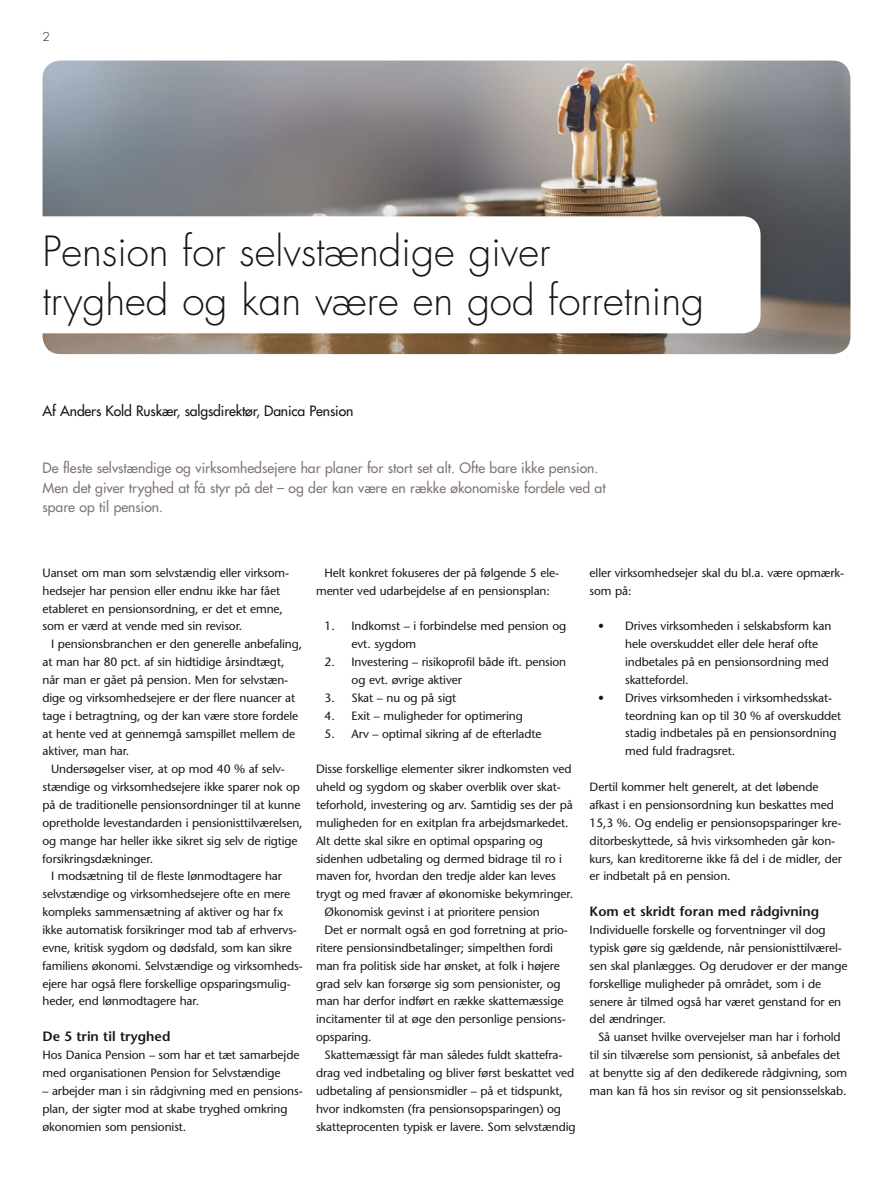
<style>
.page{position:relative;width:893px;height:1191px;background:#fff}
.page>*{position:absolute;margin:0;border:0;box-sizing:border-box;transform-origin:0 0}
.t1{font:300 40.5px/49.5px "Futura";color:#181716}
.t2{font:13.95px/19.5px "Futura";color:#827773}
.t3{font:13.95px "Futura";letter-spacing:-.01em;color:#181716}
.t4{font:600 13.5px "Stone Sans";color:#181716}
.t5{font:12px/17.9px "Stone Sans";letter-spacing:-.01em;color:#181716}
.t6{font:300 12px "Futura";color:#181716}
</style>
<div class="page">
<img style="left:43px;top:61px;width:807px;height:293px">
<div style="left:17px;top:216px;width:743px;height:117px;background:#fff;border-radius:18px"></div>
<p class="t6" style="left:43px;top:29px;width:9px">2</p>
<h1 class="t1" style="left:43px;top:227px;width:663px">Pension for selvstændige giver<br>tryghed og kan være en god forretning</h1>
<p class="t3" style="left:43px;top:402px;width:312px">Af Anders Kold Ruskær, salgsdirektør, Danica Pension</p>
<p class="t2" style="left:43px;top:458px;width:565px">De fleste selvstændige og virksomhedsejere har planer for stort set alt. Ofte bare ikke pension.<br>Men det giver tryghed at få styr på det – og der kan være en række økonomiske fordele ved at spare op til pension.</p>
<p class="t5" style="left:43px;top:563px;width:248px">Uanset om man som selvstændig eller virksom&shy;hedsejer har pension eller endnu ikke har fået etableret en pensionsordning, er det et emne, som er værd at vende med sin revisor.</p>
<p class="t5" style="left:43px;top:635px;width:261px;text-indent:9px">I pensionsbranchen er den generelle anbefaling, at man har 80 pct. af sin hidtidige årsindtægt, når man er gået på pension. Men for selvstæn&shy;dige og virksomhedsejere er der flere nuancer at tage i betragtning, og der kan være store fordele at hente ved at gennemgå samspillet mellem de aktiver, man har.</p>
<p class="t5" style="left:51px;top:760px;width:235px">Undersøgelser viser, at op mod 40 % af selv-</p>
<p class="t5" style="left:43px;top:778px;width:259px">stændige og virksomhedsejere ikke sparer nok op</p>
<p class="t5" style="left:43px;top:796px;width:259px">på de traditionelle pensionsordninger til at kunne</p>
<p class="t5" style="left:43px;top:813px;width:262px">opretholde levestandarden i pensionisttilværelsen,</p>
<p class="t5" style="left:43px;top:831px;width:257px">og mange har heller ikke sikret sig selv de rigtige</p>
<p class="t5" style="left:43px;top:849px;width:112px">forsikringsdækninger.</p>
<p class="t5" style="left:51px;top:867px;width:232px">I modsætning til de fleste lønmodtagere har</p>
<p class="t5" style="left:43px;top:885px;width:249px">selvstændige og virksomhedsejere ofte en mere</p>
<p class="t5" style="left:43px;top:903px;width:242px">kompleks sammensætning af aktiver og har fx</p>
<p class="t5" style="left:43px;top:921px;width:256px">ikke automatisk forsikringer mod tab af erhvervs-</p>
<p class="t5" style="left:43px;top:938px;width:251px">evne, kritisk sygdom og dødsfald, som kan sikre</p>
<p class="t5" style="left:43px;top:956px;width:262px">familiens økonomi. Selvstændige og virksomheds-</p>
<p class="t5" style="left:43px;top:974px;width:250px">ejere har også flere forskellige opsparingsmulig-</p>
<p class="t5" style="left:43px;top:992px;width:158px">heder, end lønmodtagere har.</p>
<p class="t4" style="left:43px;top:1028px;width:129px">De 5 trin til tryghed</p>
<p class="t5" style="left:43px;top:1046px;width:258px">Hos Danica Pension – som har et tæt samarbejde med organisationen Pension for Selvstændige</p>
<p class="t5" style="left:43px;top:1081px;width:262px">– arbejder man i sin rådgivning med en pensions&shy;plan, der sigter mod at skabe tryghed omkring økonomien som pensionist.</p>
<p class="t5" style="left:316px;top:563px;width:244px;text-indent:9px">Helt konkret fokuseres der på følgende 5 ele&shy;menter ved udarbejdelse af en pensionsplan:</p>
<p class="t5" style="left:352px;top:617px;width:216px;text-indent:-27px">1. Indkomst – i forbindelse med pension og evt. sygdom</p>
<p class="t5" style="left:352px;top:653px;width:216px;text-indent:-27px">2. Investering – risikoprofil både ift. pension og evt. øvrige aktiver</p>
<p class="t5" style="left:325px;top:688px;width:133px">3. Skat – nu og på sigt</p>
<p class="t5" style="left:325px;top:706px;width:200px">4. Exit – muligheder for optimering</p>
<p class="t5" style="left:325px;top:724px;width:218px">5. Arv – optimal sikring af de efterladte</p>
<p class="t5" style="left:316px;top:760px;width:257px">Disse forskellige elementer sikrer indkomsten ved</p>
<p class="t5" style="left:316px;top:778px;width:246px">uheld og sygdom og skaber overblik over skat-</p>
<p class="t5" style="left:316px;top:796px;width:258px">teforhold, investering og arv. Samtidig ses der på</p>
<p class="t5" style="left:316px;top:813px;width:254px">muligheden for en exitplan fra arbejdsmarkedet.</p>
<p class="t5" style="left:316px;top:831px;width:228px">Alt dette skal sikre en optimal opsparing og</p>
<p class="t5" style="left:316px;top:849px;width:247px">sidenhen udbetaling og dermed bidrage til ro i</p>
<p class="t5" style="left:316px;top:867px;width:241px">maven for, hvordan den tredje alder kan leves</p>
<p class="t5" style="left:316px;top:885px;width:259px">trygt og med fravær af økonomiske bekymringer.</p>
<p class="t5" style="left:325px;top:903px;width:217px">Økonomisk gevinst i at prioritere pension</p>
<p class="t5" style="left:325px;top:921px;width:245px">Det er normalt også en god forretning at prio-</p>
<p class="t5" style="left:316px;top:938px;width:239px">ritere pensionsindbetalinger; simpelthen fordi</p>
<p class="t5" style="left:316px;top:956px;width:245px">man fra politisk side har ønsket, at folk i højere</p>
<p class="t5" style="left:316px;top:974px;width:246px">grad selv kan forsørge sig som pensionister, og</p>
<p class="t5" style="left:316px;top:992px;width:249px">man har derfor indført en række skattemæssige</p>
<p class="t5" style="left:316px;top:1010px;width:251px">incitamenter til at øge den personlige pensions-</p>
<p class="t5" style="left:316px;top:1028px;width:57px">opsparing.</p>
<p class="t5" style="left:325px;top:1046px;width:239px">Skattemæssigt får man således fuldt skattefra-</p>
<p class="t5" style="left:316px;top:1063px;width:260px">drag ved indbetaling og bliver først beskattet ved</p>
<p class="t5" style="left:316px;top:1081px;width:248px">udbetaling af pensionsmidler – på et tidspunkt,</p>
<p class="t5" style="left:316px;top:1099px;width:246px">hvor indkomsten (fra pensionsopsparingen) og</p>
<p class="t5" style="left:316px;top:1117px;width:261px">skatteprocenten typisk er lavere. Som selvstændig</p>
<p class="t5" style="left:590px;top:563px;width:256px">eller virksomhedsejer skal du bl.a. være opmærk&shy;som på:</p>
<p class="t5" style="left:625px;top:617px;width:208px;text-indent:-27px">• Drives virksomheden i selskabsform kan hele overskuddet eller dele heraf ofte indbetales på en pensionsordning med skattefordel.</p>
<p class="t5" style="left:625px;top:688px;width:218px;text-indent:-27px">• Drives virksomheden i virksomhedsskat&shy;teordning kan op til 30 % af overskuddet stadig indbetales på en pensionsordning med fuld fradragsret.</p>
<p class="t5" style="left:590px;top:778px;width:254px">Dertil kommer helt generelt, at det løbende afkast i en pensionsordning kun beskattes med 15,3 %. Og endelig er pensionsopsparinger kre&shy;ditorbeskyttede, så hvis virksomheden går kon&shy;kurs, kan kreditorerne ikke få del i de midler, der er indbetalt på en pension.</p>
<p class="t4" style="left:590px;top:903px;width:231px">Kom et skridt foran med rådgivning</p>
<p class="t5" style="left:590px;top:921px;width:259px">Individuelle forskelle og forventninger vil dog typisk gøre sig gældende, når pensionisttilværel&shy;sen skal planlægges. Og derudover er der mange forskellige muligheder på området, som i de senere år tilmed også har været genstand for en del ændringer.</p>
<p class="t5" style="left:590px;top:1028px;width:259px;text-align:center">Så uanset hvilke overvejelser man har i forhold<br>til sin tilværelse som pensionist, så anbefales det at benytte sig af den dedikerede rådgivning, som man kan få hos sin revisor og sit pensionsselskab.</p>
</div>
